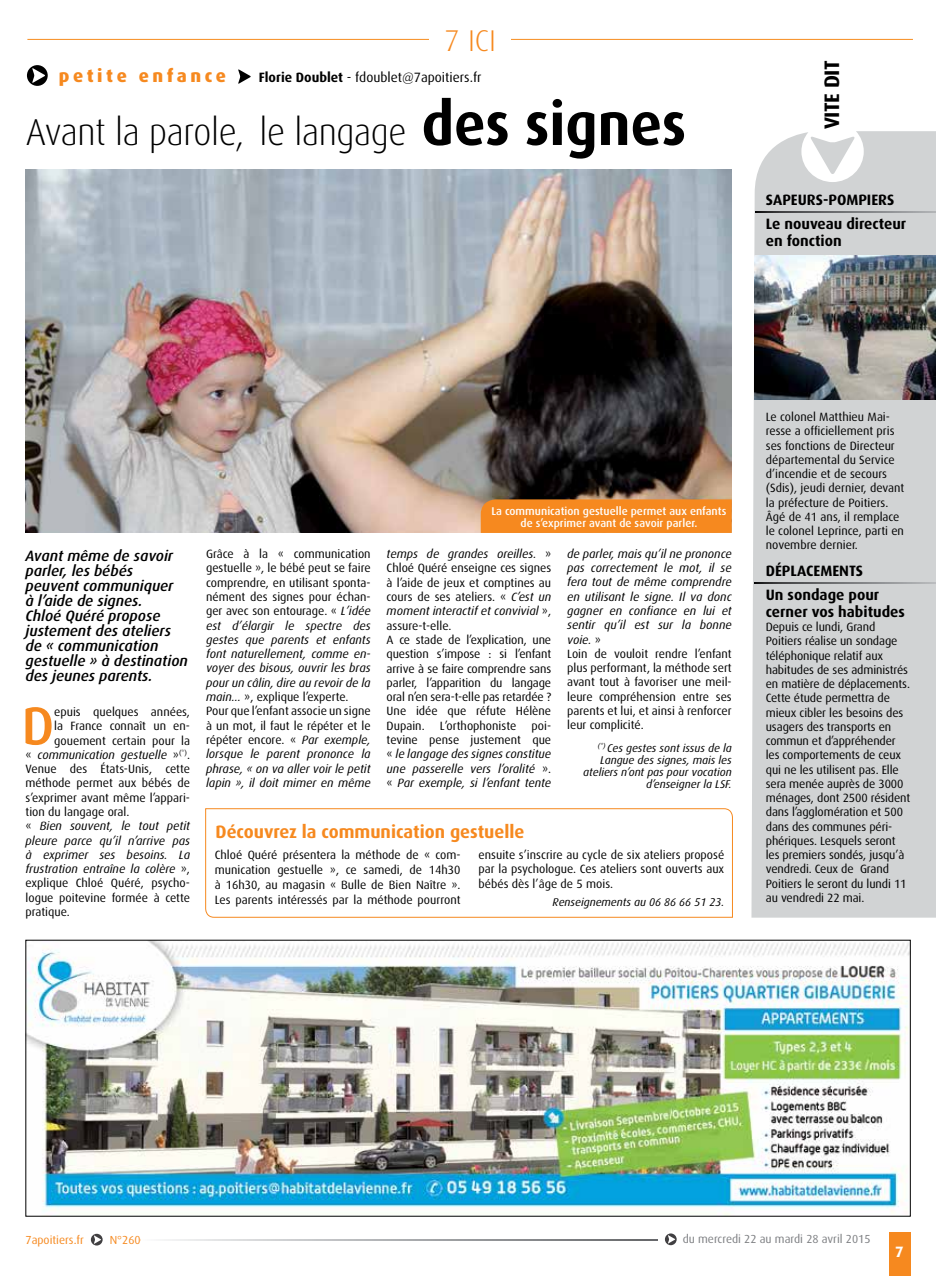
<style>
.page{position:relative;width:936px;height:1276px;background:#fff}
.page>*{position:absolute;margin:0;border:0;box-sizing:border-box;transform-origin:0 0}
.t1{font:500 53.55px "Dax";color:#f6891f}
.t2{font:300 37.5px "Dax";letter-spacing:-.01em;color:#000;scale:.95 1}
.t3{font:300 30px "Dax";color:#f6891f}
.t4{font:700 21px "Dax";color:#000}
.t5{font:700 18px "Dax";color:#f6891f}
.t6{font:800 18px "Dax";letter-spacing:.2em;color:#f6891f}
.t7{font:italic 500 15px/15px "Dax";color:#000}
.t8{font:700 15px/24px "Dax";color:#000}
.t9{font:700 15px "Dax";color:#fff}
.t10{font:13.5px "Dax";color:#000}
.t11{font:12px/14.2px "Dax";letter-spacing:-.01em;color:#000}
.t12{font:italic 12px/14.2px "Dax";color:#000}
.t13{font:11.7px "Dax";color:#7c7e81}
.t14{font:11.7px "Dax";color:#f6891f}
.t15{font:italic 11.25px/12px "Dax";color:#000;text-align:right}
.t16{font:500 11.25px/12px "Dax";color:#fff;text-align:center}
.s1{font-weight:700}
.s2{font-weight:700;font-size:60px}
.s3{font-style:normal}
.s4{font-style:italic}
</style>
<div class="page">
<div style="left:889px;top:1232px;width:22px;height:44px;background:#f6891f"></div>
<img style="left:28px;top:942px;width:880px;height:272px">
<hr style="left:27px;top:39px;width:885px;height:1px;background:#f78d1e">
<div style="left:429px;top:28px;width:82px;height:29px;background:#fff"></div>
<div style="left:751px;top:131px;width:184px;height:786px;background:#d1d3d4"></div>
<svg style="left:755px;top:212px;width:180px;height:1px"></svg>
<svg style="left:754px;top:583px;width:181px;height:1px"></svg>
<svg style="left:91px;top:1233px;width:12px;height:12px"></svg>
<svg style="left:665px;top:1233px;width:11px;height:12px"></svg>
<svg style="left:164px;top:1239px;width:493px;height:1px"></svg>
<img style="left:754px;top:255px;width:181px;height:145px">
<img style="left:26px;top:169px;width:705px;height:364px">
<svg style="left:27px;top:65px;width:21px;height:21px"></svg>
<div style="left:480px;top:499px;width:251px;height:34px;background:#f6891f"></div>
<svg style="left:238px;top:69px;width:13px;height:15px"></svg>
<svg style="left:205px;top:808px;width:528px;height:110px"></svg>
<h3 class="t6" style="left:59px;top:66px;width:169px">petite enfance</h3>
<h3 class="t3" style="left:444px;top:24px;width:33px">7 ici</h3>
<p class="t10" style="left:259px;top:70px;width:224px"><span class="s1">Florie Doublet</span> - fdoublet@7apoitiers.fr</p>
<h2 class="t2" style="left:26px;top:111px;width:696px">Avant la parole, le langage <span class="s2">des signes</span></h2>
<h3 class="t4" style="left:820px;top:129px;width:69px;rotate:-90deg">vite dit</h3>
<p class="t8" style="left:765px;top:188px;width:9px">Sapeu</p>
<p class="t8" style="left:806px;top:188px;width:31px">rs-pompie</p>
<p class="t8" style="left:765px;top:188px;width:142px;text-indent:112px">rs<br>Le nouveau directeur</p>
<p class="t8" style="left:765px;top:228px;width:77px">en fonction</p>
<p class="t7" style="left:26px;top:548px;width:164px">Avant même de savoir parler, les bébés peuvent communiquer<br>à l’aide de signes.<br>Chloé Quéré propose justement des ateliers de « communication gestuelle » à destination des jeunes parents.</p>
<h1 class="t1" style="left:22px;top:696px;width:34px">D</h1>
<p class="t11" style="left:54px;top:705px;width:137px">epuis quelques années,</p>
<p class="t11" style="left:54px;top:719px;width:137px">la France connaît un en-</p>
<p class="t11" style="left:54px;top:733px;width:137px">gouement certain pour la</p>
<p class="t12" style="left:26px;top:747px;width:166px"><span class="s3">«</span> communication gestuelle <span class="s3">»</span><sup>(*)</sup><span class="s3">.</span></p>
<p class="t11" style="left:26px;top:762px;width:166px">Venue des états-Unis, cette</p>
<p class="t11" style="left:26px;top:776px;width:166px">méthode permet aux bébés de</p>
<p class="t11" style="left:26px;top:790px;width:166px">s’exprimer avant même l’appari-</p>
<p class="t11" style="left:26px;top:805px;width:105px">tion du langage oral.</p>
<p class="t12" style="left:26px;top:819px;width:166px"><span class="s3">«</span> Bien souvent, le tout petit</p>
<p class="t12" style="left:26px;top:833px;width:166px">pleure parce qu’il n’arrive pas</p>
<p class="t12" style="left:26px;top:847px;width:166px">à exprimer ses besoins. La</p>
<p class="t12" style="left:26px;top:862px;width:166px">frustration entraîne la colère <span class="s3">»,</span></p>
<p class="t11" style="left:26px;top:876px;width:166px">explique Chloé Quéré, psycho-</p>
<p class="t11" style="left:26px;top:890px;width:166px">logue poitevine formée à cette</p>
<p class="t11" style="left:26px;top:905px;width:46px">pratique.</p>
<p class="t16" style="left:491px;top:505px;width:236px">La communication gestuelle permet aux enfants de s’exprimer avant de savoir parler.</p>
<p class="t12" style="left:206px;top:547px;width:166px"><span class="s3">Grâce à la « communication gestuelle », le bébé peut se faire comprendre, en utilisant sponta&shy;nément des signes pour échan&shy;ger avec son entourage. «</span> L’idée est d’élargir le spectre des gestes que parents et enfants font naturellement, comme en&shy;voyer des bisous, ouvrir les bras pour un câlin, dire au revoir de la main… <span class="s3">», explique l’experte.<br>Pour que l’enfant associe un signe à un mot, il faut le répéter et le répéter encore. «</span> Par exemple, lorsque le parent prononce la phrase, « on va aller voir le petit lapin », il doit mimer en même</p>
<p class="t11" style="left:386px;top:547px;width:166px"><span class="s4">temps de grandes oreilles.</span> »<br>Chloé Quéré enseigne ces signes à l’aide de jeux et comptines au cours de ses ateliers. « <span class="s4">C’est un moment interactif et convivial</span> », assure-t-elle.<br>A ce stade de l’explication, une question s’impose : si l’enfant arrive à se faire comprendre sans parler, l’apparition du langage oral n’en sera-t-elle pas retardée ?<br>Une idée que réfute Hélène<br>Dupain.</p>
<p class="t11" style="left:440px;top:718px;width:78px">L’orthophoniste</p>
<p class="t12" style="left:386px;top:718px;width:166px;text-align:justify;text-indent:145px"><span class="s3">poi&shy;tevine pense justement que «</span> le langage des signes constitue une passerelle vers l’oralité <span class="s3">». «</span> Par exemple, si l’enfant tente</p>
<h3 class="t5" style="left:215px;top:821px;width:310px">Découvrez la communication gestuelle</h3>
<p class="t12" style="left:567px;top:547px;width:166px">de parler, mais qu’il ne prononce pas correctement le mot, il se fera tout de même comprendre en utilisant le signe. Il va donc gagner en confiance en lui et sentir qu’il est sur la bonne voie. <span class="s3">»<br>Loin de vouloit rendre l’enfant plus performant, la méthode sert avant tout à favoriser une meil&shy;leure compréhension entre ses parents et lui, et ainsi à renforcer leur complicité.</span></p>
<p class="t15" style="left:583px;top:742px;width:150px"><sup>(*)</sup> Ces gestes sont issus de la<br>Langue des signes, mais les ateliers n’ont pas pour vocation d’enseigner la LSF.</p>
<p class="t11" style="left:215px;top:847px;width:247px;line-height:15px;text-align:justify">Chloé Quéré présentera la méthode de « com&shy;munication gestuelle », ce samedi, de 14h30 à 16h30, au magasin « Bulle de Bien Naître ».<br>Les parents intéressés par la méthode pourront</p>
<p class="t11" style="left:478px;top:848px;width:247px;text-align:justify">ensuite s’inscrire au cycle de six ateliers proposé par la psychologue. Ces ateliers sont ouverts aux bébés dès l’âge de 5 mois.</p>
<p class="t15" style="left:552px;top:896px;width:173px">Renseignements au 06 86 66 51 23.</p>
<p class="t11" style="left:765px;top:410px;width:140px">Le colonel Matthieu Mai&shy;resse a officiellement pris ses fonctions de Directeur départemental du Service d’incendie et de secours (Sdis), jeudi dernier, devant la préfecture de Poitiers.<br>Âgé de 41 ans, il remplace le colonel Leprince, parti en novembre dernier.</p>
<p class="t8" style="left:765px;top:559px;width:26px">Déplacement</p>
<p class="t8" style="left:765px;top:559px;width:115px;text-indent:90px">s<br>Un sondage pour</p>
<p class="t8" style="left:765px;top:600px;width:141px">cerner vos habitudes</p>
<p class="t11" style="left:765px;top:620px;width:146px">Depuis ce lundi, Grand<br>Poitiers réalise un sondage téléphonique relatif aux habitudes de ses administrés en matière de déplacements.<br>Cette étude permettra de mieux cibler les besoins des usagers des transports en commun et d’appréhender les comportements de ceux qui ne les utilisent pas. Elle sera menée auprès de 3000 ménages, dont 2500 résident dans l’agglomération et 500 dans des communes péri&shy;phériques. Lesquels seront les premiers sondés, jusqu’à vendredi. Ceux de Grand<br>Poitiers le seront du lundi 11 au vendredi 22 mai.</p>
<p class="t14" style="left:26px;top:1233px;width:60px">7apoitiers.fr</p>
<p class="t14" style="left:110px;top:1233px;width:32px">N°260</p>
<p class="t13" style="left:682px;top:1232px;width:189px">du mercredi 22 au mardi 28 avril 2015</p>
<p class="t9" style="left:895px;top:1243px;width:10px">7</p>
</div>
